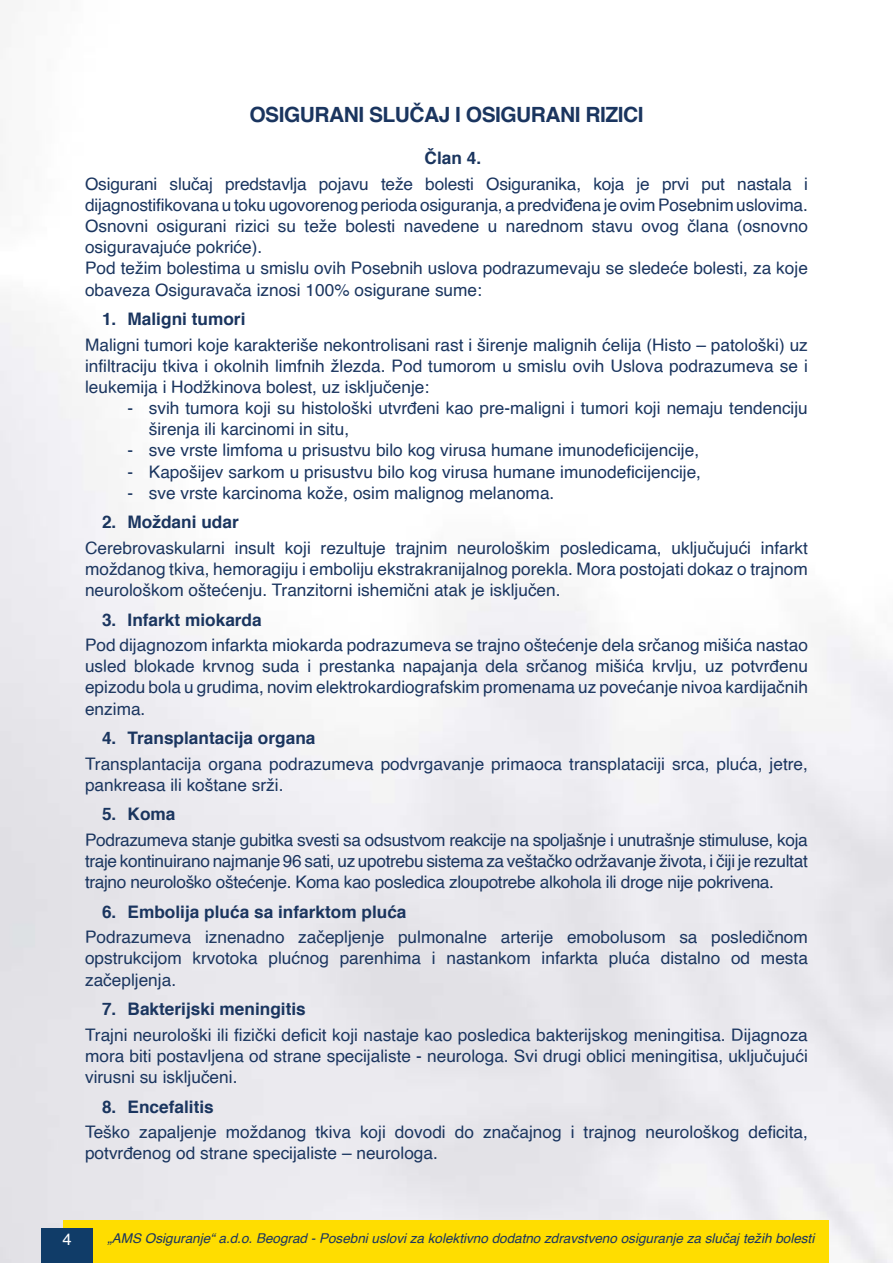
<style>
.page{position:relative;width:893px;height:1263px;background:#fff}
.page>*{position:absolute;margin:0;border:0;box-sizing:border-box;transform-origin:0 0}
.t1{font:700 21px "Helvetica";letter-spacing:-.025em;color:#1a355f}
.t2{font:17.25px/21.1px "Helvetica";color:#1a355f;text-align:justify}
.t3{font:700 17.25px "Helvetica";color:#1a355f}
.t4{font:16.5px "Helvetica";color:#fff}
.t5{font:italic 13.5px "Helvetica";color:#1a355f}
</style>
<div class="page">
<img style="left:0;top:306px;width:893px;height:957px">
<div style="left:64px;top:1220px;width:765px;height:43px;background:#fd0"></div>
<div style="left:42px;top:1229px;width:51px;height:34px;background:#103c68"></div>
<p class="t1" style="left:249px;top:98px;width:396px">OSIGURANI SLUČAJ I OSIGURANI RIZICI</p>
<p class="t3" style="left:425px;top:144px;width:58px">Član 4.</p>
<p class="t2" style="left:85px;top:174px;width:724px;text-align:left">Osigurani slučaj predstavlja pojavu teže bolesti Osiguranika, koja je prvi put nastala i dijagnostifikovana u toku ugovorenog perioda osiguranja, a predviđena je ovim Posebnim uslovima.<br>Osnovni osigurani rizici su teže bolesti navedene u narednom stavu ovog člana (osnovno osiguravajuće pokriće).<br>Pod težim bolestima u smislu ovih Posebnih uslova podrazumevaju se sledeće bolesti, za koje obaveza Osiguravača iznosi 100% osigurane sume:</p>
<p class="t3" style="left:102px;top:305px;width:145px">1. Maligni tumori</p>
<p class="t2" style="left:85px;top:334px;width:724px">Maligni tumori koje karakteriše nekontrolisani rast i širenje malignih ćelija (Histo – patološki) uz infiltraciju tkiva i okolnih limfnih žlezda. Pod tumorom u smislu ovih Uslova podrazumeva se i leukemija i Hodžkinova bolest, uz isključenje:</p>
<p class="t2" style="left:149px;top:398px;width:661px;text-indent:-21px">- svih tumora koji su histološki utvrđeni kao pre-maligni i tumori koji nemaju tendenciju širenja ili karcinomi in situ,</p>
<p class="t2" style="left:128px;top:440px;width:573px">- sve vrste limfoma u prisustvu bilo kog virusa humane imunodeficijencije,</p>
<p class="t2" style="left:128px;top:461px;width:575px">- Kapošijev sarkom u prisustvu bilo kog virusa humane imunodeficijencije,</p>
<p class="t2" style="left:128px;top:482px;width:428px">- sve vrste karcinoma kože, osim malignog melanoma.</p>
<p class="t3" style="left:102px;top:508px;width:138px">2. Moždani udar</p>
<p class="t2" style="left:85px;top:538px;width:724px">Cerebrovaskularni insult koji rezultuje trajnim neurološkim posledicama, uključujući infarkt moždanog tkiva, hemoragiju i emboliju ekstrakranijalnog porekla. Mora postojati dokaz o trajnom neurološkom oštećenju. Tranzitorni ishemični atak je isključen.</p>
<p class="t3" style="left:102px;top:606px;width:161px">3. Infarkt miokarda</p>
<p class="t2" style="left:85px;top:635px;width:724px">Pod dijagnozom infarkta miokarda podrazumeva se trajno oštećenje dela srčanog mišića nastao usled blokade krvnog suda i prestanka napajanja dela srčanog mišića krvlju, uz potvrđenu epizodu bola u grudima, novim elektrokardiografskim promenama uz povećanje nivoa kardijačnih enzima.</p>
<p class="t3" style="left:102px;top:724px;width:215px">4. Transplantacija organa</p>
<p class="t2" style="left:85px;top:753px;width:724px">Transplantacija organa podrazumeva podvrgavanje primaoca transplataciji srca, pluća, jetre, pankreasa ili koštane srži.</p>
<p class="t3" style="left:102px;top:800px;width:75px">5. Koma</p>
<p class="t2" style="left:85px;top:830px;width:724px">Podrazumeva stanje gubitka svesti sa odsustvom reakcije na spoljašnje i unutrašnje stimuluse, koja traje kontinuirano najmanje 96 sati, uz upotrebu sistema za veštačko održavanje života, i čiji je rezultat trajno neurološko oštećenje. Koma kao posledica zloupotrebe alkohola ili droge nije pokrivena.</p>
<p class="t3" style="left:102px;top:898px;width:306px">6. Embolija pluća sa infarktom pluća</p>
<p class="t2" style="left:85px;top:927px;width:724px">Podrazumeva iznenadno začepljenje pulmonalne arterije emobolusom sa posledičnom opstrukcijom krvotoka plućnog parenhima i nastankom infarkta pluća distalno od mesta začepljenja.</p>
<p class="t3" style="left:102px;top:995px;width:205px">7. Bakterijski meningitis</p>
<p class="t2" style="left:85px;top:1024px;width:724px">Trajni neurološki ili fizički deficit koji nastaje kao posledica bakterijskog meningitisa. Dijagnoza mora biti postavljena od strane specijaliste - neurologa. Svi drugi oblici meningitisa, uključujući virusni su isključeni.</p>
<p class="t3" style="left:102px;top:1092px;width:113px">8. Encefalitis</p>
<p class="t2" style="left:85px;top:1122px;width:724px">Teško zapaljenje moždanog tkiva koji dovodi do značajnog i trajnog neurološkog deficita, potvrđenog od strane specijaliste – neurologa.</p>
<p class="t4" style="left:63px;top:1227px;width:11px">4</p>
<p class="t5" style="left:107px;top:1228px;width:708px">„AMS Osiguranje“ a.d.o. Beograd - Posebni uslovi za kolektivno dodatno zdravstveno osiguranje za slučaj težih bolesti</p>
</div>
